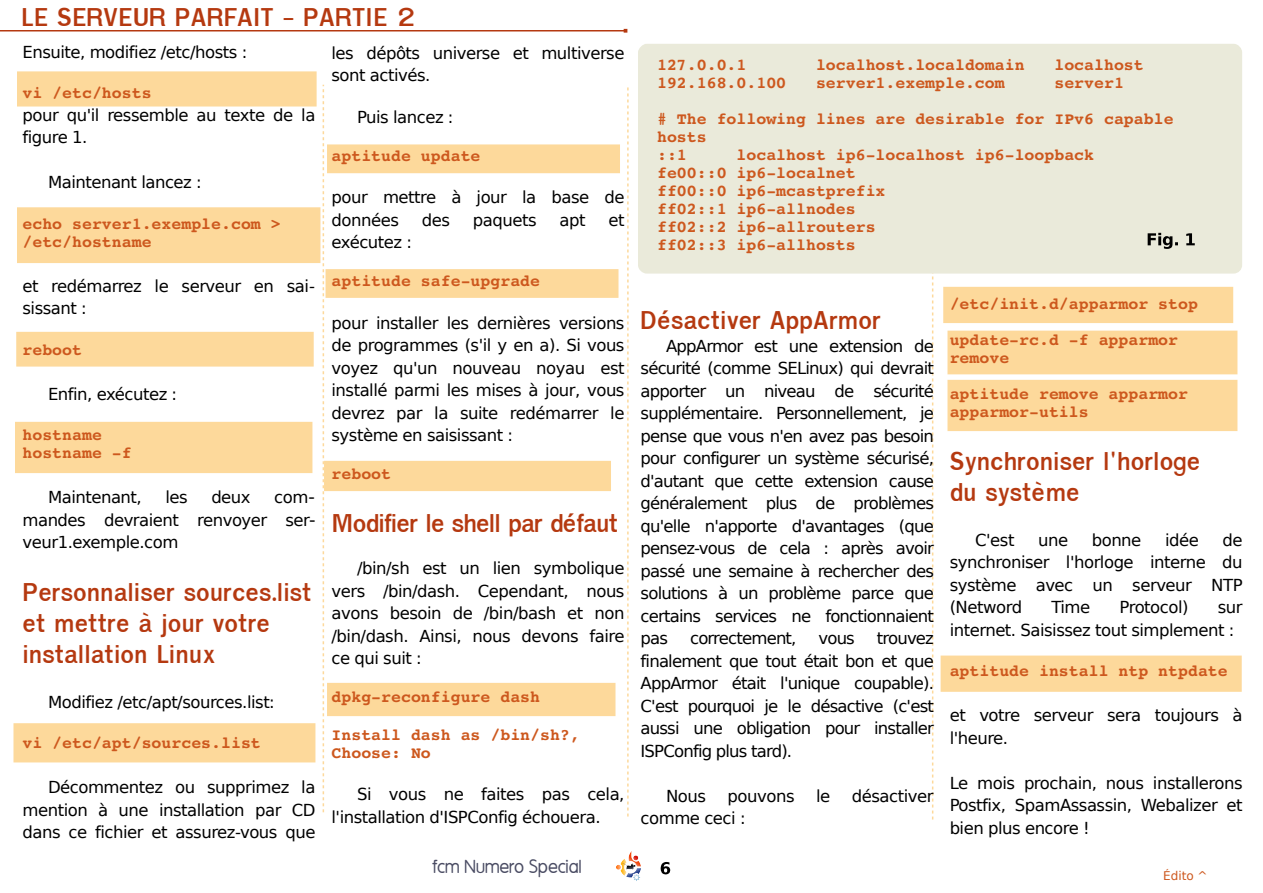
<style>
.page{position:relative;width:1263px;height:893px;background:#fff}
.page>*{position:absolute;margin:0;border:0;box-sizing:border-box;transform-origin:0 0}
.t1{font:700 25.5px/30.6px "Garuda";color:#b53910}
.t2{font:700 25.5px "Garuda";letter-spacing:-.03em;color:#b53910}
.t3{font:18px "Mg Open Modata";color:#4a4c63}
.t4{font:16.5px/22.5px "DejaVu Sans";letter-spacing:-.03em;color:#000;text-align:justify}
.t5{font:700 16.5px/18px "Courier 10 Pitch BT";color:#cd581e}
.t6{font:16.5px "DejaVu Sans";letter-spacing:-.05em;color:#000}
.t7{font:12px "DejaVu Sans";color:#cd581e}
</style>
<div class="page">
<svg style="left:323px;top:85px;width:1px;height:727px"></svg>
<svg style="left:627px;top:87px;width:2px;height:729px"></svg>
<svg style="left:932px;top:276px;width:1px;height:543px"></svg>
<img style="left:616px;top:851px;width:25px;height:30px">
<svg style="left:661px;top:862px;width:9px;height:12px"></svg>
<hr style="left:0;top:30px;width:625px;height:1px;background:#b53910">
<div style="left:940px;top:656px;width:302px;height:36px;background:#fdd99b"></div>
<div style="left:947px;top:380px;width:290px;height:51px;background:#fdd99b"></div>
<div style="left:947px;top:331px;width:290px;height:43px;background:#fdd99b"></div>
<div style="left:943px;top:287px;width:290px;height:36px;background:#fdd99b"></div>
<div style="left:327px;top:683px;width:288px;height:33px;background:#fdd99b"></div>
<div style="left:324px;top:461px;width:287px;height:30px;background:#fdd99b"></div>
<div style="left:325px;top:269px;width:293px;height:29px;background:#fdd99b"></div>
<div style="left:327px;top:144px;width:293px;height:29px;background:#fdd99b"></div>
<div style="left:13px;top:723px;width:302px;height:39px;background:#fdd99b"></div>
<div style="left:15px;top:422px;width:297px;height:51px;background:#fdd99b"></div>
<div style="left:16px;top:332px;width:298px;height:35px;background:#fdd99b"></div>
<div style="left:17px;top:207px;width:303px;height:56px;background:#fdd99b"></div>
<div style="left:17px;top:71px;width:300px;height:36px;background:#fdd99b"></div>
<div style="left:638px;top:44px;width:604px;height:230px;background:#eaeada"></div>
<svg style="left:1148px;top:233px;width:30px;height:16px"></svg>
<svg style="left:1186px;top:233px;width:9px;height:12px"></svg>
<h1 class="t1" style="left:21px;top:2px;width:394px">LE SERVEUR PARFAIT - PARTIE 2</h1>
<p class="t4" style="left:22px;top:41px;width:226px">Ensuite, modifiez /etc/hosts :</p>
<p class="t5" style="left:22px;top:85px;width:131px">vi /etc/hosts</p>
<p class="t4" style="left:22px;top:104px;width:294px">pour qu'il ressemble au texte de la figure 1.</p>
<p class="t4" style="left:48px;top:171px;width:155px">Maintenant lancez :</p>
<p class="t5" style="left:22px;top:215px;width:260px">echo server1.exemple.com &gt; /etc/hostname</p>
<p class="t4" style="left:22px;top:275px;width:294px">et redémarrez le serveur en sai&shy;sissant :</p>
<p class="t5" style="left:22px;top:341px;width:61px">reboot</p>
<p class="t4" style="left:48px;top:383px;width:131px">Enfin, exécutez :</p>
<p class="t5" style="left:22px;top:427px;width:111px">hostname hostname -f</p>
<p class="t4" style="left:48px;top:486px;width:95px">Maintenant,</p>
<p class="t4" style="left:165px;top:486px;width:24px">les</p>
<p class="t4" style="left:211px;top:486px;width:41px">deux</p>
<p class="t4" style="left:332px;top:42px;width:294px">les dépôts universe et multiverse sont activés.</p>
<p class="t4" style="left:357px;top:106px;width:98px">Puis lancez :</p>
<p class="t5" style="left:332px;top:147px;width:150px">aptitude update</p>
<p class="t4" style="left:332px;top:186px;width:294px">pour mettre à jour la base de données</p>
<p class="t4" style="left:422px;top:209px;width:30px">des</p>
<p class="t4" style="left:473px;top:209px;width:65px">paquets</p>
<p class="t4" style="left:559px;top:209px;width:28px">apt</p>
<p class="t4" style="left:608px;top:209px;width:18px">et</p>
<p class="t4" style="left:332px;top:231px;width:82px">exécutez :</p>
<p class="t5" style="left:332px;top:273px;width:210px">aptitude safe-upgrade</p>
<p class="t4" style="left:332px;top:312px;width:294px">pour installer les dernières versions de programmes (s'il y en a). Si vous voyez qu'un nouveau noyau est installé parmi les mises à jour, vous devrez par la suite redémarrer le système en saisissant :</p>
<p class="t5" style="left:332px;top:465px;width:61px">reboot</p>
<h1 class="t2" style="left:332px;top:508px;width:288px">Modifier le shell par défaut</h1>
<p class="t4" style="left:332px;top:557px;width:294px;text-indent:26px">/bin/sh est un lien symbolique vers /bin/dash. Cependant, nous avons besoin de /bin/bash et non /bin/dash. Ainsi, nous devons faire ce qui suit :</p>
<p class="t5" style="left:332px;top:688px;width:210px">dpkg-reconfigure dash</p>
<p class="t5" style="left:332px;top:726px;width:250px">Install dash as /bin/sh?,<br>Choose: No</p>
<p class="t4" style="left:332px;top:783px;width:294px;text-indent:26px">Si vous ne faites pas cela, l'installation d'ISPConfig échouera.</p>
<p class="t4" style="left:22px;top:486px;width:294px;text-indent:252px">com&shy;mandes devraient renvoyer ser&shy;veur1.exemple.com</p>
<h1 class="t1" style="left:22px;top:577px;width:291px">Personnaliser sources.list et mettre à jour votre installation Linux</h1>
<p class="t4" style="left:48px;top:691px;width:228px">Modifiez /etc/apt/sources.list:</p>
<p class="t5" style="left:22px;top:734px;width:240px">vi /etc/apt/sources.list</p>
<p class="t4" style="left:22px;top:776px;width:294px;text-indent:26px">Décommentez ou supprimez la mention à une installation par CD dans ce fichier et assurez-vous que</p>
<p class="t5" style="left:657px;top:56px;width:91px">127.0.0.1</p>
<p class="t5" style="left:816px;top:56px;width:210px">localhost.localdomain</p>
<p class="t5" style="left:1054px;top:56px;width:91px">localhost</p>
<p class="t5" style="left:657px;top:74px;width:131px">192.168.0.100</p>
<p class="t5" style="left:816px;top:74px;width:190px">server1.exemple.com</p>
<p class="t5" style="left:657px;top:65px;width:518px;line-height:36px;text-indent:397px">server1<br># The following lines are desirable for IPv6 capable</p>
<p class="t5" style="left:657px;top:128px;width:51px">hosts ::1</p>
<p class="t5" style="left:657px;top:146px;width:439px;text-indent:79px">localhost ip6-localhost ip6-loopback fe00::0 ip6-localnet<br>ff00::0 ip6-mcastprefix<br>ff02::1 ip6-allnodes<br>ff02::2 ip6-allrouters<br>ff02::3 ip6-allhosts</p>
<h1 class="t1" style="left:641px;top:305px;width:242px">Désactiver AppArmor</h1>
<p class="t4" style="left:641px;top:335px;width:295px;text-indent:26px">AppArmor est une extension de sécurité (comme SELinux) qui devrait apporter un niveau de sécurité supplémentaire. Personnellement, je pense que vous n'en avez pas besoin pour configurer un système sécurisé, d'autant que cette extension cause généralement plus de problèmes qu'elle n'apporte d'avantages (que pensez-vous de cela : après avoir passé une semaine à rechercher des solutions à un problème parce que certains services ne fonctionnaient pas</p>
<p class="t4" style="left:641px;top:627px;width:295px;text-indent:236px">trouvez finalement que tout était bon et que AppArmor était l'unique coupable).<br>C'est pourquoi je le désactive (c'est aussi une obligation pour installer ISPConfig plus tard).</p>
<p class="t4" style="left:666px;top:785px;width:41px">Nous</p>
<p class="t4" style="left:728px;top:785px;width:68px">pouvons</p>
<p class="t4" style="left:816px;top:785px;width:16px">le</p>
<p class="t4" style="left:852px;top:785px;width:83px">désactiver</p>
<p class="t4" style="left:641px;top:807px;width:106px">comme ceci :</p>
<p class="t6" style="left:690px;top:629px;width:108px">correctement,</p>
<p class="t4" style="left:818px;top:627px;width:38px">vous</p>
<p class="t5" style="left:950px;top:286px;width:250px;line-height:36px">/etc/init.d/apparmor stop update-rc.d -f apparmor</p>
<p class="t5" style="left:950px;top:340px;width:240px;line-height:36px">remove<br>aptitude remove apparmor</p>
<p class="t5" style="left:950px;top:403px;width:141px">apparmor-utils</p>
<h1 class="t1" style="left:950px;top:446px;width:252px">Synchroniser l'horloge du système</h1>
<p class="t4" style="left:975px;top:529px;width:41px">C'est</p>
<p class="t4" style="left:1038px;top:529px;width:32px">une</p>
<p class="t4" style="left:1092px;top:529px;width:51px">bonne</p>
<p class="t4" style="left:1165px;top:529px;width:35px">idée</p>
<p class="t4" style="left:950px;top:529px;width:294px;text-indent:273px">de synchroniser l'horloge interne du système avec un serveur NTP (Netword</p>
<p class="t4" style="left:1051px;top:596px;width:40px">Time</p>
<p class="t4" style="left:1119px;top:596px;width:70px">Protocol)</p>
<p class="t4" style="left:950px;top:596px;width:294px;text-indent:268px">sur internet. Saisissez tout simplement :</p>
<p class="t5" style="left:950px;top:662px;width:280px">aptitude install ntp ntpdate</p>
<p class="t4" style="left:950px;top:704px;width:294px">et votre serveur sera toujours à l'heure.</p>
<p class="t4" style="left:950px;top:772px;width:294px">Le mois prochain, nous installerons Postfix, SpamAssassin, Webalizer et bien plus encore !</p>
<p class="t3" style="left:432px;top:857px;width:151px">fcm Numero Special</p>
<p class="t7" style="left:1163px;top:869px;width:46px">Édito ^</p>
</div>
